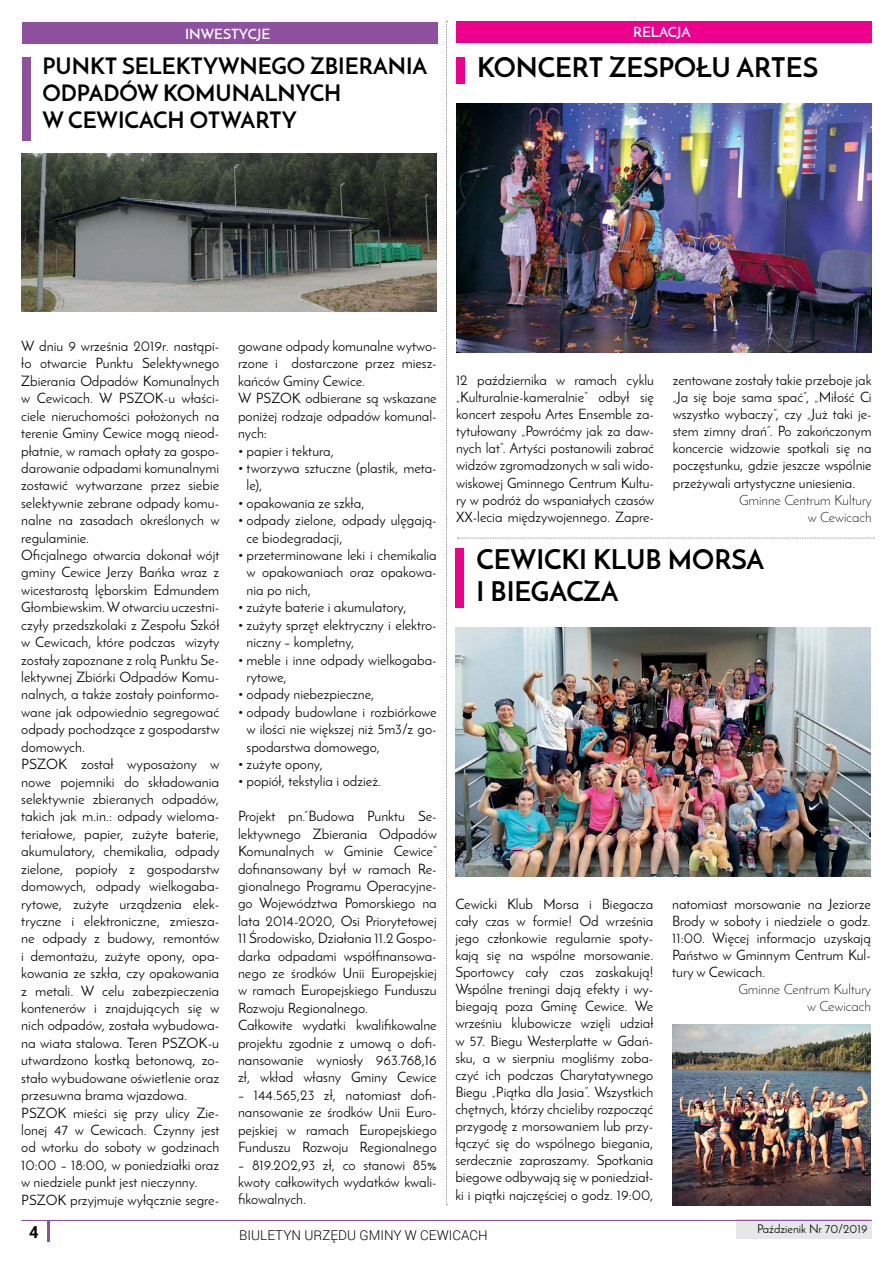
<style>
.page{position:relative;width:893px;height:1263px;background:#fff}
.page>*{position:absolute;margin:0;border:0;box-sizing:border-box;transform-origin:0 0}
.t1{font:700 27px/32.4px "Josefin Sans";color:#000}
.t2{font:700 22.5px "Josefin Sans";color:#000}
.t3{font:700 16.5px "Roboto";color:#000}
.t4{font:14.25px/17.4px "Josefin Sans";color:#000;text-align:justify}
.t5{font:300 14.25px/17.1px "Josefin Sans";color:#000;text-align:right}
.t6{font:600 14.25px "Josefin Sans";color:#fff}
.t7{font:300 13.5px "Roboto";color:#000}
.t8{font:12px "Josefin Sans";color:#000}
</style>
<div class="page">
<div style="left:736px;top:1220px;width:136px;height:19px;background:#e6e7e8"></div>
<hr style="left:21px;top:1220px;width:851px;height:1px;background:#8d51a0">
<hr style="left:47px;top:1220px;width:3px;height:22px;background:#8d51a0">
<div style="left:456px;top:57px;width:9px;height:26px;background:#ec008c"></div>
<div style="left:455px;top:548px;width:9px;height:60px;background:#ec008c"></div>
<div style="left:22px;top:57px;width:8px;height:83px;background:#8d51a0"></div>
<svg style="left:446px;top:21px;width:1px;height:1184px"></svg>
<img style="left:22px;top:153px;width:415px;height:158px">
<img style="left:456px;top:103px;width:415px;height:249px">
<img style="left:455px;top:628px;width:415px;height:249px">
<img style="left:672px;top:1025px;width:198px;height:180px">
<div style="left:22px;top:22px;width:416px;height:22px;background:#8d51a0"></div>
<svg style="left:457px;top:538px;width:417px;height:1px"></svg>
<div style="left:456px;top:21px;width:416px;height:21px;background:#ec008c"></div>
<p class="t6" style="left:185px;top:25px;width:87px">INWESTYCJE</p>
<p class="t6" style="left:633px;top:23px;width:59px">RELACJA</p>
<h2 class="t2" style="left:43px;top:52px;width:45px">PUNKT</h2>
<h2 class="t2" style="left:122px;top:52px;width:54px">SELEKT</h2>
<h2 class="t2" style="left:203px;top:52px;width:34px">YWNE</h2>
<h2 class="t2" style="left:271px;top:52px;width:67px">GO ZBIERANIA</h2>
<h2 class="t2" style="left:43px;top:79px;width:17px">ODPAD</h2>
<h2 class="t2" style="left:119px;top:79px;width:224px">ÓW KOMUNALNYCH</h2>
<h2 class="t2" style="left:43px;top:106px;width:41px">WCEWICAC</h2>
<h2 class="t2" style="left:167px;top:106px;width:39px">H OTWART</h2>
<h2 class="t2" style="left:282px;top:106px;width:17px">Y</h2>
<h1 class="t1" style="left:477px;top:51px;width:19px">KONCERT</h1>
<h1 class="t1" style="left:609px;top:51px;width:35px">ZESPO</h1>
<h1 class="t1" style="left:696px;top:51px;width:58px">ŁU ARTES</h1>
<p class="t4" style="left:21px;top:337px;width:200px;text-align:left">W dniu 9 września 2019r. nastąpi&shy;ło otwarcie Punktu Selektywnego<br>Zbierania Odpadów Komunalnych w Cewicach. W PSZOK-u właści&shy;ciele nieruchomości położonych na terenie Gminy Cewice mogą nieod&shy;płatnie, w ramach opłaty za gospo&shy;darowanie odpadami komunalnymi zostawić wytwarzane przez siebie selektywnie zebrane odpady komu&shy;nalne na zasadach określonych w regulaminie.<br>Oficjalnego otwarcia dokonał wójt gminy Cewice Jerzy Bańka wraz z wicestarostą lęborskim Edmundem<br>Głombiewskim. W otwarciu uczestni&shy;czyły przedszkolaki z Zespołu Szkół w Cewicach, które podczas wizyty zostały zapoznane z rolą Punktu Se&shy;lektywnej Zbiórki Odpadów Komu&shy;nalnych, a także zostały poinformo&shy;wane jak odpowiednio segregować odpady pochodzące z gospodarstw domowych.<br>PSZOK został wyposażony w nowe pojemniki do składowania selektywnie zbieranych odpadów, takich jak m.in.: odpady wieloma&shy;teriałowe, papier, zużyte baterie, akumulatory, chemikalia, odpady zielone, popioły z gospodarstw domowych, odpady wielkogaba&shy;rytowe, zużyte urządzenia elek&shy;tryczne i elektroniczne, zmiesza&shy;ne odpady z budowy, remontów i demontażu, zużyte opony, opa&shy;kowania ze szkła, czy opakowania z metali. W celu zabezpieczenia kontenerów i znajdujących się w nich odpadów, została wybudowa&shy;na wiata stalowa. Teren PSZOK-u utwardzono kostką betonową, zo&shy;stało wybudowane oświetlenie oraz przesuwna brama wjazdowa.<br>PSZOK mieści się przy ulicy Zie&shy;lonej 47 w Cewicach. Czynny jest od wtorku do soboty w godzinach<br>10:00 – 18:00, w poniedziałki oraz w niedziele punkt jest nieczynny.<br>PSZOK przyjmuje wyłącznie segre-</p>
<p class="t4" style="left:238px;top:337px;width:200px;text-align:left">gowane odpady komunalne wytwo&shy;rzone i dostarczone przez miesz&shy;kańców Gminy Cewice.<br>W PSZOK odbierane są wskazane poniżej rodzaje odpadów komunal&shy;nych:</p>
<p class="t4" style="left:238px;top:442px;width:97px">• papier i tektura,</p>
<p class="t4" style="left:247px;top:459px;width:192px;text-indent:-9px">• tworzywa sztuczne (plastik, meta&shy;le),</p>
<p class="t4" style="left:238px;top:494px;width:128px">• opakowania ze szkła,</p>
<p class="t4" style="left:247px;top:511px;width:192px;text-indent:-9px">• odpady zielone, odpady ulęgają&shy;ce biodegradacji,</p>
<p class="t4" style="left:247px;top:546px;width:192px;text-indent:-9px">• przeterminowane leki i chemikalia w opakowaniach oraz opakowa&shy;nia po nich,</p>
<p class="t4" style="left:238px;top:598px;width:170px">• zużyte baterie i akumulatory,</p>
<p class="t4" style="left:247px;top:616px;width:192px;text-indent:-9px">• zużyty sprzęt elektryczny i elektro&shy;niczny – kompletny,</p>
<p class="t4" style="left:247px;top:651px;width:192px;text-indent:-9px">• meble i inne odpady wielkogaba&shy;rytowe,</p>
<p class="t4" style="left:238px;top:685px;width:138px">• odpady niebezpieczne,</p>
<p class="t4" style="left:247px;top:703px;width:192px;text-indent:-9px">• odpady budowlane i rozbiórkowe w ilości nie większej niż 5m3/z go&shy;spodarstwa domowego,</p>
<p class="t4" style="left:238px;top:755px;width:86px">• zużyte opony,</p>
<p class="t4" style="left:238px;top:773px;width:144px">• popiół, tekstylia i odzież.</p>
<p class="t4" style="left:238px;top:807px;width:201px;text-align:left">Projekt pn.”Budowa Punktu Se&shy;lektywnego Zbierania Odpadów<br>Komunalnych w Gminie Cewice” dofinansowany był w ramach Re&shy;gionalnego Programu Operacyjne&shy;go Województwa Pomorskiego na lata 2014-2020, Osi Priorytetowej<br>11 Środowisko, Działania 11.2 Gospo&shy;darka odpadami współfinansowa&shy;nego ze środków Unii Europejskiej w ramach Europejskiego Funduszu<br>Rozwoju Regionalnego.<br>Całkowite wydatki kwalifikowalne projektu zgodnie z umową o dofi&shy;nansowanie wyniosły 963.768,16 zł, wkład własny Gminy Cewice</p>
<p class="t4" style="left:238px;top:1086px;width:200px">– 144.565,23 zł, natomiast dofi&shy;nansowanie ze środków Unii Euro&shy;pejskiej w ramach Europejskiego Funduszu Rozwoju Regionalnego</p>
<p class="t4" style="left:238px;top:1156px;width:200px">– 819.202,93 zł, co stanowi 85% kwoty całkowitych wydatków kwali&shy;fikowalnych.</p>
<p class="t4" style="left:456px;top:371px;width:200px">12 października w ramach cyklu „Kulturalnie-kameralnie” odbył się koncert zespołu Artes Ensemble za&shy;tytułowany „Powróćmy jak za daw&shy;nych lat”. Artyści postanowili zabrać widzów zgromadzonych w sali wido&shy;wiskowej Gminnego Centrum Kultu&shy;ry w podróż do wspaniałych czasów XX-lecia międzywojennego. Zapre-</p>
<p class="t4" style="left:673px;top:371px;width:200px">zentowane zostały takie przeboje jak „Ja się boje sama spać”, „Miłość Ci wszystko wybaczy”, czy „Już taki je&shy;stem zimny drań”. Po zakończonym koncercie widzowie spotkali się na poczęstunku, gdzie jeszcze wspólnie przeżywali artystyczne uniesienia.</p>
<p class="t5" style="left:739px;top:491px;width:134px">Gminne Centrum Kultury w Cewicach</p>
<h1 class="t1" style="left:477px;top:543px;width:235px;text-indent:117px">KLUB MORSA<br>IBIEGACZA</h1>
<h1 class="t1" style="left:477px;top:543px;width:17px">CEWICKI</h1>
<p class="t4" style="left:455px;top:895px;width:200px">Cewicki Klub Morsa i Biegacza cały czas w formie! Od września jego członkowie regularnie spoty&shy;kają się na wspólne morsowanie.<br>Sportowcy cały czas zaskakują!<br>Wspólne treningi dają efekty i wy&shy;biegają poza Gminę Cewice. We wrześniu klubowicze wzięli udział w 57. Biegu Westerplatte w Gdań&shy;sku, a w sierpniu mogliśmy zoba&shy;czyć ich podczas Charytatywnego Biegu „Piątka dla Jasia”. Wszystkich chętnych, którzy chcieliby rozpocząć przygodę z morsowaniem lub przy&shy;łączyć się do wspólnego biegania, serdecznie zapraszamy. Spotkania biegowe odbywają się w poniedział&shy;ki i piątki najczęściej o godz. 19:00,</p>
<p class="t4" style="left:672px;top:895px;width:200px">natomiast morsowanie na Jeziorze Brody w soboty i niedziele o godz.<br>11:00. Więcej informacjo uzyskają Państwo w Gminnym Centrum Kul&shy;tury w Cewicach.</p>
<p class="t5" style="left:738px;top:981px;width:134px">Gminne Centrum Kultury w Cewicach</p>
<p class="t3" style="left:29px;top:1220px;width:11px">4</p>
<p class="t7" style="left:239px;top:1226px;width:250px">BIULETYN URZĘDU GMINY W CEWICACH</p>
<p class="t8" style="left:757px;top:1222px;width:112px">Paździenik Nr 70/2019</p>
</div>
